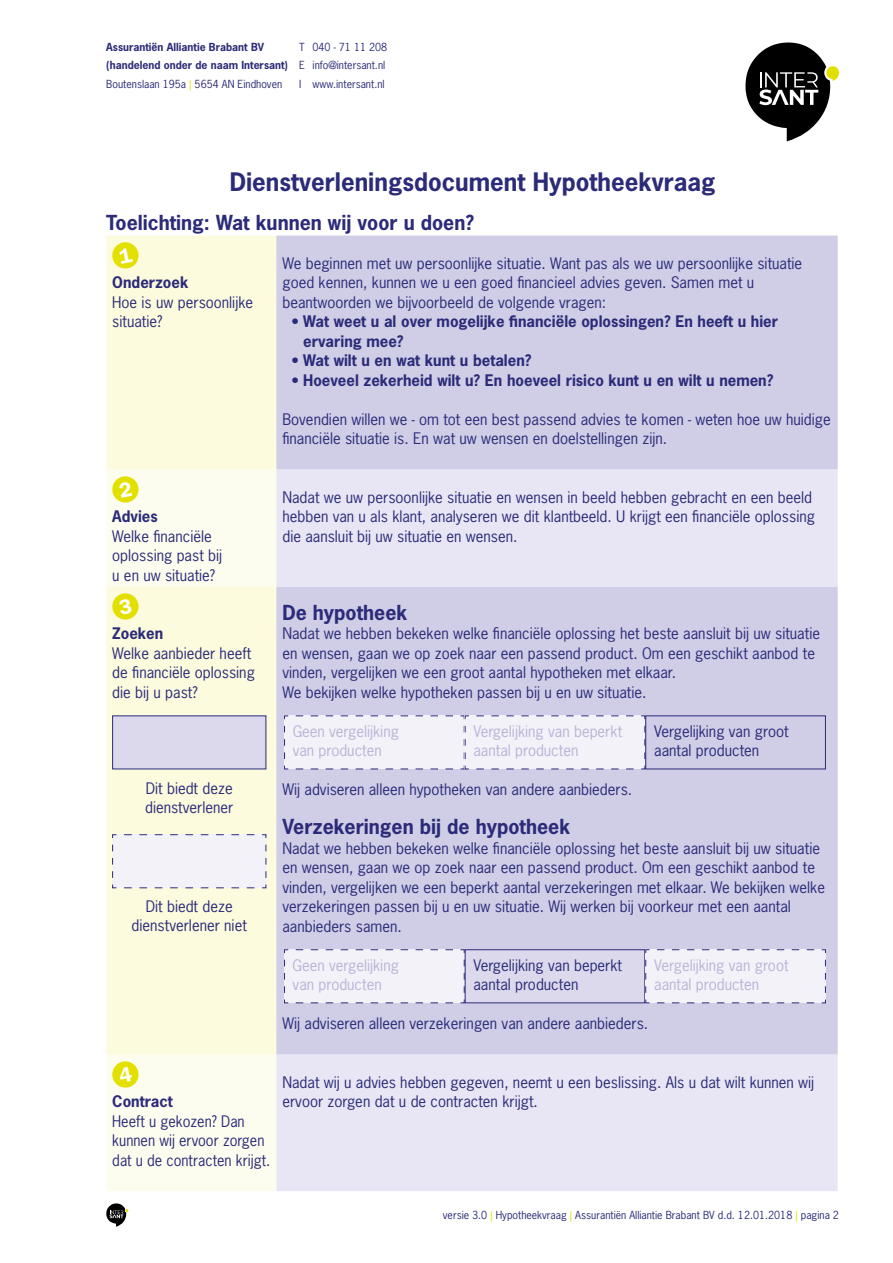
<style>
.page{position:relative;width:893px;height:1263px;background:#fff}
.page>*{position:absolute;margin:0;border:0;box-sizing:border-box;transform-origin:0 0}
.t1{font:700 24px "News Gothic Std";color:#2b2b79}
.t2{font:700 19.5px "News Gothic Std";color:#2b2b79}
.t3{font:15px/19.5px "News Gothic Std";color:#2b2b79}
.t4{font:700 15px/19.5px "News Gothic Std";color:#2b2b79}
.t5{font:15px/19.5px "News Gothic Std";color:#b9b4d7}
.t6{font:10.5px/18.5px "News Gothic Std";color:#2b2b79}
.t7{font:700 10.5px/18.5px "News Gothic Std";color:#2b2b79}
.s1{font-weight:400}
.s2{font-weight:400;color:#e3e000}
.s3{color:#e3e000}
</style>
<div class="page">
<svg style="left:745px;top:43px;width:94px;height:98px"></svg>
<svg style="left:106px;top:1203px;width:22px;height:24px"></svg>
<div style="left:106px;top:236px;width:170px;height:234px;background:#fcfbde"></div>
<div style="left:276px;top:236px;width:562px;height:234px;background:#d0cde6"></div>
<svg style="left:106px;top:470px;width:170px;height:721px;fill:#fcfbde"></svg>
<svg style="left:276px;top:470px;width:562px;height:721px;background:#d9d6eb"></svg>
<div style="left:284px;top:949px;width:181px;height:54px;background:#f4f2f9"></div>
<div style="left:112px;top:834px;width:155px;height:54px;background:#f4f2f9"></div>
<div style="left:112px;top:715px;width:154px;height:54px;background:#dcd9ed"></div>
<div style="left:465px;top:949px;width:180px;height:54px;background:#dcd9ed;border:1px solid #2b2b79"></div>
<div style="left:284px;top:715px;width:362px;height:55px;background:#f4f2f9"></div>
<div style="left:645px;top:715px;width:181px;height:54px;border:1px solid #2b2b79"></div>
<div style="left:645px;top:949px;width:181px;height:54px;background:#f4f2f9"></div>
<svg style="left:111px;top:241px;width:29px;height:29px"></svg>
<svg style="left:111px;top:475px;width:29px;height:29px"></svg>
<svg style="left:111px;top:592px;width:29px;height:29px"></svg>
<svg style="left:111px;top:1060px;width:29px;height:29px"></svg>
<p class="t7" style="left:106px;top:37px;width:183px">Assurantiën Alliantie Brabant BV (handelend onder de naam Intersant)<br><span class="s1">Boutenslaan 195a</span> <span class="s2">|</span> <span class="s1">5654 AN Eindhoven</span></p>
<p class="t6" style="left:299px;top:37px;width:90px">T 040 - 71 11 208<br>E info@intersant.nl<br>I www.intersant.nl</p>
<h1 class="t1" style="left:230px;top:166px;width:487px">Dienstverleningsdocument Hypotheekvraag</h1>
<h2 class="t2" style="left:106px;top:209px;width:369px">Toelichting: Wat kunnen wij voor u doen?</h2>
<p class="t4" style="left:112px;top:272px;width:78px">Onderzoek</p>
<p class="t3" style="left:112px;top:292px;width:142px">Hoe is uw persoonlijke situatie?</p>
<p class="t4" style="left:112px;top:506px;width:47px">Advies</p>
<p class="t3" style="left:112px;top:526px;width:111px">Welke financiële oplossing past bij u en uw situatie?</p>
<p class="t4" style="left:112px;top:623px;width:52px">Zoeken</p>
<p class="t3" style="left:112px;top:643px;width:144px">Welke aanbieder heeft de financiële oplossing die bij u past?</p>
<p class="t3" style="left:145px;top:778px;width:90px">Dit biedt deze dienstverlener</p>
<p class="t3" style="left:132px;top:896px;width:117px;text-align:center">Dit biedt deze dienstverlener niet</p>
<p class="t3" style="left:282px;top:253px;width:521px">We beginnen met uw persoonlijke situatie. Want pas als we uw persoonlijke situatie goed kennen, kunnen we u een goed financieel advies geven. Samen met u beantwoorden we bijvoorbeeld de volgende vragen:</p>
<p class="t4" style="left:303px;top:311px;width:476px;text-indent:-11px">• Wat weet u al over mogelijke financiële oplossingen? En heeft u hier ervaring mee?</p>
<p class="t4" style="left:292px;top:350px;width:241px">• Wat wilt u en wat kunt u betalen?</p>
<p class="t4" style="left:292px;top:370px;width:483px">• Hoeveel zekerheid wilt u? En hoeveel risico kunt u en wilt u nemen?</p>
<p class="t3" style="left:282px;top:409px;width:550px">Bovendien willen we - om tot een best passend advies te komen - weten hoe uw huidige financiële situatie is. En wat uw wensen en doelstellingen zijn.</p>
<p class="t3" style="left:282px;top:487px;width:534px">Nadat we uw persoonlijke situatie en wensen in beeld hebben gebracht en een beeld hebben van u als klant, analyseren we dit klantbeeld. U krijgt een financiële oplossing die aansluit bij uw situatie en wensen.</p>
<h2 class="t2" style="left:282px;top:599px;width:126px">De hypotheek</h2>
<p class="t3" style="left:282px;top:623px;width:539px">Nadat we hebben bekeken welke financiële oplossing het beste aansluit bij uw situatie en wensen, gaan we op zoek naar een passend product. Om een geschikt aanbod te vinden, vergelijken we een groot aantal hypotheken met elkaar.<br>We bekijken welke hypotheken passen bij u en uw situatie.</p>
<p class="t5" style="left:293px;top:721px;width:108px">Geen vergelijking van producten</p>
<p class="t5" style="left:473px;top:721px;width:150px">Vergelijking van beperkt aantal producten</p>
<p class="t3" style="left:654px;top:721px;width:136px">Vergelijking van groot aantal producten</p>
<p class="t3" style="left:282px;top:779px;width:351px">Wij adviseren alleen hypotheken van andere aanbieders.</p>
<h2 class="t2" style="left:282px;top:814px;width:289px">Verzekeringen bij de hypotheek</h2>
<p class="t3" style="left:282px;top:838px;width:544px">Nadat we hebben bekeken welke financiële oplossing het beste aansluit bij uw situatie en wensen, gaan we op zoek naar een passend product. Om een geschikt aanbod te vinden, vergelijken we een beperkt aantal verzekeringen met elkaar. We bekijken welke verzekeringen passen bij u en uw situatie. Wij werken bij voorkeur met een aantal aanbieders samen.</p>
<p class="t5" style="left:293px;top:955px;width:108px">Geen vergelijking van producten</p>
<p class="t3" style="left:473px;top:955px;width:150px">Vergelijking van beperkt aantal producten</p>
<p class="t5" style="left:654px;top:955px;width:136px">Vergelijking van groot aantal producten</p>
<p class="t3" style="left:282px;top:1013px;width:367px">Wij adviseren alleen verzekeringen van andere aanbieders.</p>
<p class="t4" style="left:112px;top:1091px;width:62px">Contract</p>
<p class="t3" style="left:112px;top:1111px;width:160px">Heeft u gekozen? Dan kunnen wij ervoor zorgen dat u de contracten krijgt.</p>
<p class="t3" style="left:282px;top:1072px;width:533px">Nadat wij u advies hebben gegeven, neemt u een beslissing. Als u dat wilt kunnen wij ervoor zorgen dat u de contracten krijgt.</p>
<p class="t6" style="left:443px;top:1205px;width:398px">versie 3.0 <span class="s3">|</span> Hypotheekvraag <span class="s3">|</span> Assurantiën Alliantie Brabant BV d.d. 12.01.2018 <span class="s3">|</span> pagina 2</p>
</div>
